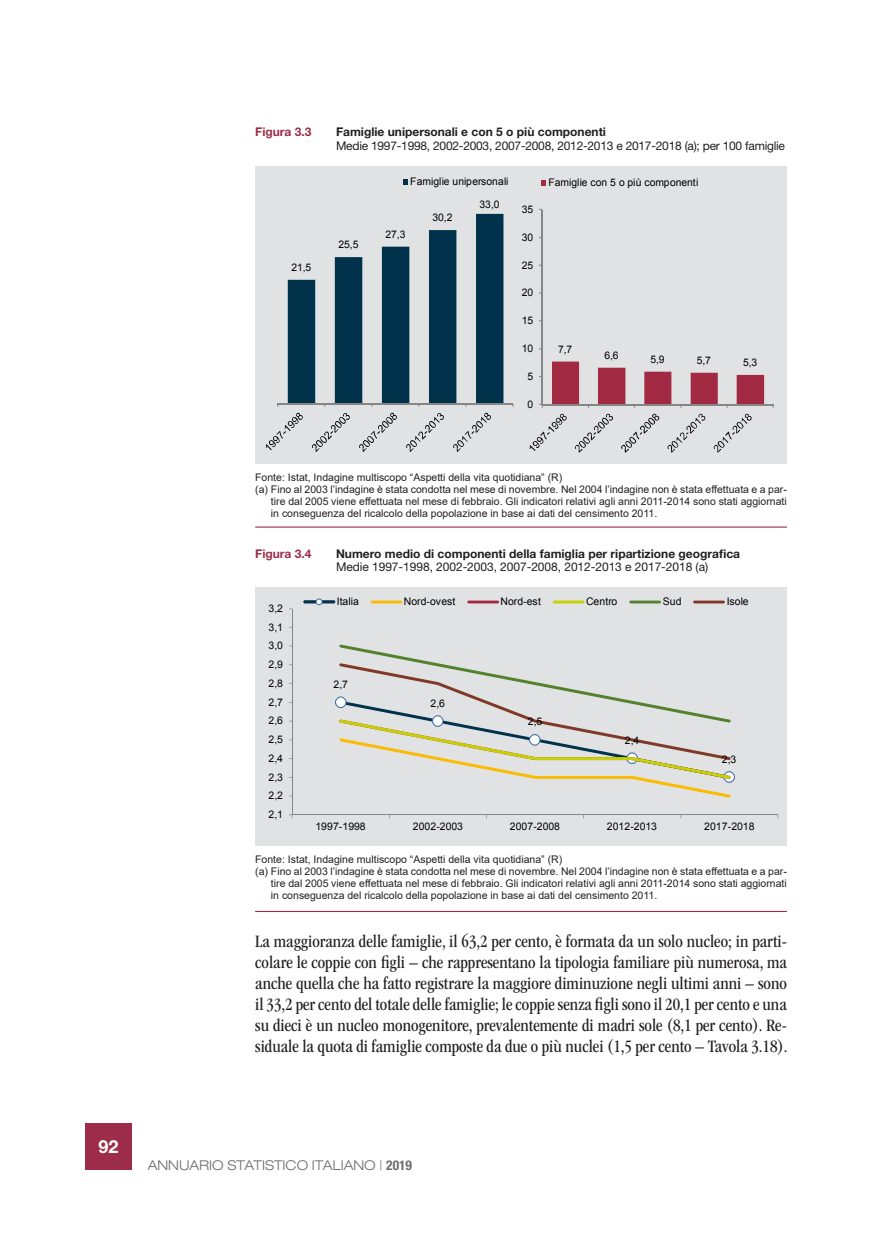
<style>
.page{position:relative;width:872px;height:1234px;background:#fff}
.page>*{position:absolute;margin:0;border:0;box-sizing:border-box;transform-origin:0 0}
.t1{font:condensed 18px/21px "ITC Garamond Std";color:#231f20;text-align:justify}
.t2{font:700 18px "Helvetica Neue LT Std";color:#fff}
.t3{font:300 expanded 13.5px "Helvetica Neue LT Std";color:#6c6d70}
.t4{font:12px "Helvetica Neue LT Std";letter-spacing:-.02em;color:#231f20}
.t5{font:700 12px "Helvetica Neue LT Std";color:#231f20}
.t6{font:700 12px "Helvetica Neue LT Std";color:#9c2c49}
.t7{font:10.5px "Arial";color:#231f20}
.t8{font:10.5px "Arial";letter-spacing:-.005em;color:#000}
.s1{font-weight:700;font-stretch:condensed}
</style>
<div class="page">
<div style="left:85px;top:1123px;width:47px;height:46px;background:#9c2c49"></div>
<div style="left:255px;top:166px;width:532px;height:297px;background:#e1e2e4"></div>
<hr style="left:278px;top:403px;width:235px;height:1px;background:#868686">
<svg style="left:288px;top:214px;width:215px;height:192px"></svg>
<svg style="left:266px;top:412px;width:37px;height:38px"></svg>
<svg style="left:312px;top:413px;width:38px;height:39px"></svg>
<svg style="left:359px;top:412px;width:38px;height:40px"></svg>
<svg style="left:406px;top:413px;width:38px;height:39px"></svg>
<svg style="left:453px;top:412px;width:38px;height:40px"></svg>
<svg style="left:403px;top:179px;width:5px;height:5px"></svg>
<hr style="left:541px;top:209px;width:1px;height:195px;background:#868686">
<hr style="left:542px;top:404px;width:231px;height:1px;background:#868686">
<svg style="left:552px;top:361px;width:212px;height:46px"></svg>
<svg style="left:529px;top:414px;width:37px;height:37px"></svg>
<svg style="left:575px;top:414px;width:38px;height:38px"></svg>
<svg style="left:621px;top:414px;width:38px;height:38px"></svg>
<svg style="left:667px;top:414px;width:38px;height:38px"></svg>
<svg style="left:713px;top:414px;width:38px;height:38px"></svg>
<svg style="left:541px;top:180px;width:5px;height:6px"></svg>
<hr style="left:255px;top:526px;width:532px;height:1px;background:#9c2c49">
<div style="left:255px;top:587px;width:532px;height:258px;background:#e1e2e4"></div>
<hr style="left:292px;top:608px;width:1px;height:206px;background:#868686">
<hr style="left:292px;top:814px;width:486px;height:1px;background:#868686">
<svg style="left:335px;top:644px;width:400px;height:153px"></svg>
<hr style="left:303px;top:600px;width:32px;height:3px;background:#00324b;border-radius:2px">
<svg style="left:315px;top:598px;width:8px;height:8px"></svg>
<hr style="left:371px;top:600px;width:31px;height:3px;background:#fabb00">
<hr style="left:467px;top:600px;width:32px;height:3px;background:#a22a43">
<hr style="left:553px;top:600px;width:31px;height:3px;background:#c9d200">
<hr style="left:629px;top:600px;width:32px;height:3px;background:#53822c">
<hr style="left:693px;top:600px;width:32px;height:3px;background:#803926">
<hr style="left:255px;top:910px;width:532px;height:1px;background:#9c2c49">
<p class="t6" style="left:255px;top:124px;width:58px">Figura 3.3</p>
<p class="t5" style="left:336px;top:124px;width:271px">Famiglie unipersonali e con 5 o più componenti</p>
<p class="t4" style="left:336px;top:138px;width:450px">Medie 1997-1998, 2002-2003, 2007-2008, 2012-2013 e 2017-2018 (a); per 100 famiglie</p>
<p class="t8" style="left:291px;top:260px;width:21px">21,5</p>
<p class="t8" style="left:338px;top:237px;width:21px">25,5</p>
<p class="t8" style="left:410px;top:175px;width:100px">Famiglie unipersonali</p>
<p class="t8" style="left:548px;top:176px;width:151px">Famiglie con 5 o più componenti</p>
<p class="t8" style="left:432px;top:210px;width:21px">30,2</p>
<p class="t8" style="left:479px;top:198px;width:21px">33,0</p>
<p class="t8" style="left:521px;top:202px;width:13px">35</p>
<p class="t8" style="left:385px;top:227px;width:21px">27,3</p>
<p class="t8" style="left:521px;top:230px;width:13px">30</p>
<p class="t8" style="left:521px;top:258px;width:13px">25</p>
<p class="t8" style="left:521px;top:286px;width:13px">20</p>
<p class="t8" style="left:521px;top:313px;width:13px">15</p>
<p class="t8" style="left:521px;top:341px;width:13px">10</p>
<p class="t8" style="left:558px;top:342px;width:16px">7,7</p>
<p class="t8" style="left:604px;top:348px;width:16px">6,6</p>
<p class="t8" style="left:650px;top:352px;width:16px">5,9</p>
<p class="t8" style="left:696px;top:353px;width:16px">5,7</p>
<p class="t8" style="left:743px;top:355px;width:16px">5,3</p>
<p class="t8" style="left:527px;top:369px;width:7px">5</p>
<p class="t8" style="left:527px;top:397px;width:7px">0</p>
<p class="t7" style="left:255px;top:470px;width:308px">Fonte: Istat, Indagine multiscopo “Aspetti della vita quotidiana” (R)</p>
<p class="t7" style="left:255px;top:482px;width:533px">(a) Fino al 2003 l’indagine è stata condotta nel mese di novembre. Nel 2004 l’indagine non è stata effettuata e a par-</p>
<p class="t7" style="left:271px;top:494px;width:517px">tire dal 2005 viene effettuata nel mese di febbraio. Gli indicatori relativi agli anni 2011-2014 sono stati aggiornati</p>
<p class="t7" style="left:271px;top:506px;width:388px">in conseguenza del ricalcolo della popolazione in base ai dati del censimento 2011.</p>
<p class="t6" style="left:255px;top:546px;width:58px">Figura 3.4</p>
<p class="t5" style="left:336px;top:546px;width:406px">Numero medio di componenti della famiglia per ripartizione geografica</p>
<p class="t4" style="left:336px;top:560px;width:374px">Medie 1997-1998, 2002-2003, 2007-2008, 2012-2013 e 2017-2018 (a)</p>
<p class="t8" style="left:269px;top:601px;width:16px">3,2</p>
<p class="t8" style="left:269px;top:620px;width:16px">3,1</p>
<p class="t8" style="left:269px;top:638px;width:16px">3,0</p>
<p class="t8" style="left:269px;top:657px;width:16px">2,9</p>
<p class="t8" style="left:269px;top:676px;width:16px">2,8</p>
<p class="t8" style="left:269px;top:694px;width:16px">2,7</p>
<p class="t8" style="left:269px;top:713px;width:16px">2,6</p>
<p class="t8" style="left:269px;top:732px;width:16px">2,5</p>
<p class="t8" style="left:269px;top:751px;width:16px">2,4</p>
<p class="t8" style="left:269px;top:769px;width:16px">2,3</p>
<p class="t8" style="left:269px;top:788px;width:16px">2,2</p>
<p class="t8" style="left:269px;top:807px;width:16px">2,1</p>
<p class="t8" style="left:337px;top:594px;width:24px">Italia</p>
<p class="t8" style="left:404px;top:594px;width:53px">Nord-ovest</p>
<p class="t8" style="left:500px;top:594px;width:42px">Nord-est</p>
<p class="t8" style="left:586px;top:594px;width:33px">Centro</p>
<p class="t8" style="left:663px;top:594px;width:20px">Sud</p>
<p class="t8" style="left:726px;top:594px;width:24px">Isole</p>
<p class="t8" style="left:333px;top:677px;width:16px">2,7</p>
<p class="t8" style="left:430px;top:696px;width:16px">2,6</p>
<p class="t8" style="left:528px;top:714px;width:16px">2,5</p>
<p class="t8" style="left:625px;top:733px;width:16px">2,4</p>
<p class="t8" style="left:722px;top:752px;width:16px">2,3</p>
<p class="t8" style="left:315px;top:819px;width:52px">1997-1998</p>
<p class="t8" style="left:413px;top:819px;width:52px">2002-2003</p>
<p class="t8" style="left:510px;top:819px;width:52px">2007-2008</p>
<p class="t8" style="left:607px;top:819px;width:52px">2012-2013</p>
<p class="t8" style="left:704px;top:819px;width:52px">2017-2018</p>
<p class="t7" style="left:255px;top:852px;width:308px">Fonte: Istat, Indagine multiscopo “Aspetti della vita quotidiana” (R)</p>
<p class="t7" style="left:255px;top:864px;width:533px">(a) Fino al 2003 l’indagine è stata condotta nel mese di novembre. Nel 2004 l’indagine non è stata effettuata e a par-</p>
<p class="t7" style="left:271px;top:876px;width:517px">tire dal 2005 viene effettuata nel mese di febbraio. Gli indicatori relativi agli anni 2011-2014 sono stati aggiornati</p>
<p class="t7" style="left:271px;top:888px;width:388px">in conseguenza del ricalcolo della popolazione in base ai dati del censimento 2011.</p>
<p class="t1" style="left:255px;top:930px;width:533px">La maggioranza delle famiglie, il 63,2 per cento, è formata da un solo nucleo; in parti&shy;colare le coppie con figli – che rappresentano la tipologia familiare più numerosa, ma anche quella che ha fatto registrare la maggiore diminuzione negli ultimi anni – sono il 33,2 per cento del totale delle famiglie; le coppie senza figli sono il 20,1 per cento e una su dieci è un nucleo monogenitore, prevalentemente di madri sole (8,1 per cento). Re&shy;siduale la quota di famiglie composte da due o più nuclei (1,5 per cento – Tavola 3.18).</p>
<h1 class="t2" style="left:98px;top:1135px;width:22px">92</h1>
<p class="t3" style="left:148px;top:1157px;width:266px">ANNUARIO STATISTICO ITALIANO | <span class="s1">2019</span></p>
</div>
